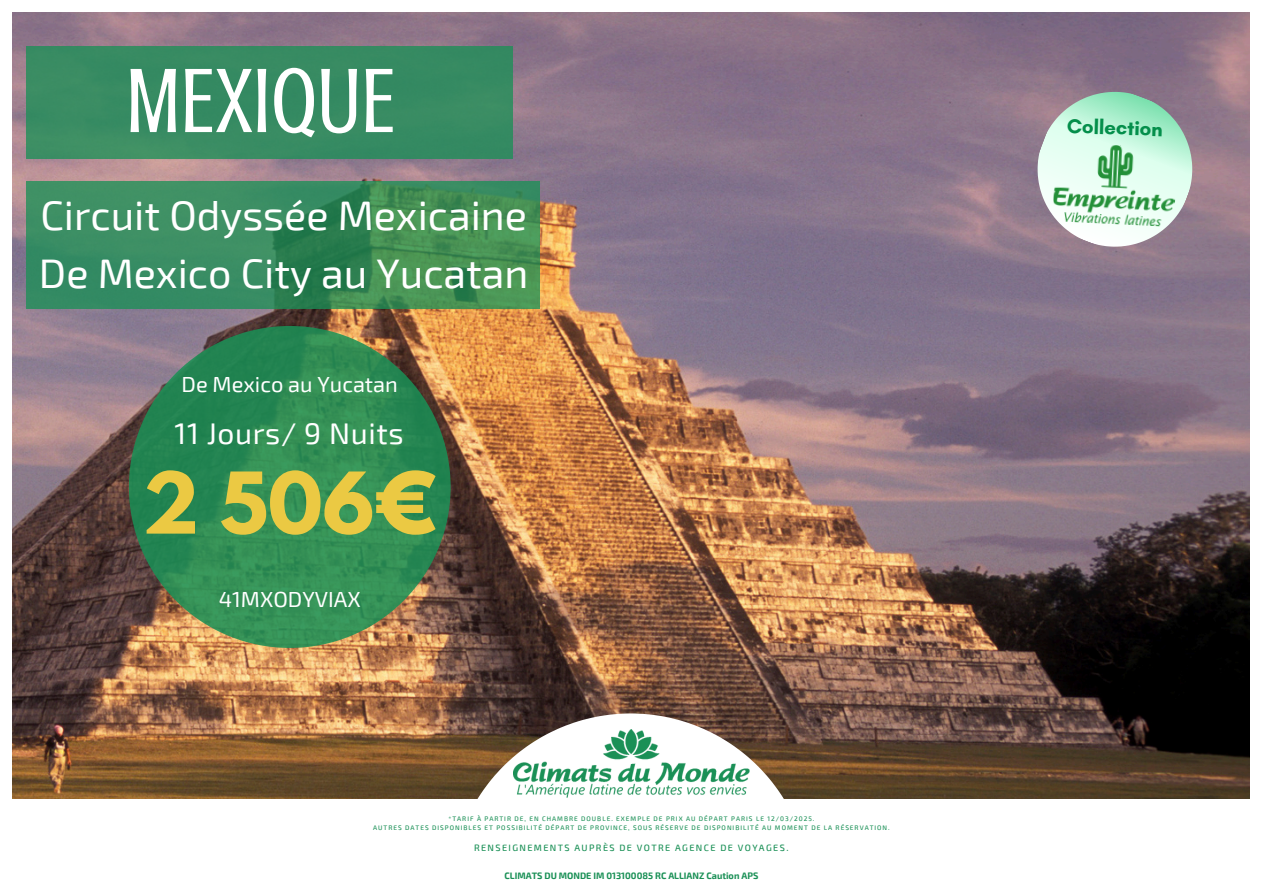
<style>
.page{position:relative;width:1263px;height:894px;background:#fff}
.page>*{position:absolute;margin:0;border:0;box-sizing:border-box;transform-origin:0 0}
.t1{font:94.05px "Crushed";color:#fff}
.t2{font:700 75.3px "League Spartan";color:#ebc943}
.t3{font:41.25px/57.4px "Exo 2";color:#fff}
.t4{font:29.85px "Exo 2";letter-spacing:.02em;color:#fff}
.t5{font:21.75px "Exo 2";color:#fff}
.t6{font:700 20.55px "Glacial Indifference";color:#048f4b}
.t7{font:700 9.15px "Exo 2";color:#1a9056}
.t8{font:500 9.15px "Exo 2";letter-spacing:.15em;color:#1a9056}
.t9{font:500 6.6px "Exo 2";letter-spacing:.15em;color:#1a9056}
</style>
<div class="page">
<img style="left:13px;top:13px;width:1236px;height:785px">
<div style="left:26px;top:47px;width:487px;height:111px;background:#368b62"></div>
<svg style="left:26px;top:181px;width:513px;height:127px;background:#3b8c5b"></svg>
<svg style="left:129px;top:326px;width:322px;height:321px;background:#458755"></svg>
<svg style="left:451px;top:713px;width:360px;height:86px"></svg>
<img style="left:513px;top:728px;width:236px;height:70px">
<svg style="left:1016px;top:70px;width:198px;height:199px;background:#9f9ca2"></svg>
<img style="left:1052px;top:142px;width:126px;height:85px">
<h5 class="t1" style="left:126px;top:48px;width:272px">MEXIQUE</h5>
<p class="t3" style="left:39px;top:185px;width:491px">Circuit Odyssée Mexicaine<br>De Mexico City au Yucatan</p>
<h6 class="t5" style="left:182px;top:370px;width:218px">De Mexico au Yucatan</h6>
<h2 class="t4" style="left:175px;top:414px;width:230px">11 Jours/ 9 Nuits</h2>
<p class="t2" style="left:142px;top:465px;width:296px">2 506€</p>
<h4 class="t5" style="left:219px;top:585px;width:143px">41MXODYVIAX</h4>
<p class="t9" style="left:448px;top:814px;width:367px">*TARIF À PARTIR DE, EN CHAMBRE DOUBLE. EXEMPLE DE PRIX AU DÉPART PARIS LE 12/03/2025.</p>
<p class="t9" style="left:373px;top:822px;width:518px">AUTRES DATES DISPONIBLES ET POSSIBILITÉ DÉPART DE PROVINCE, SOUS RÉSERVE DE DISPONIBILITÉ AU MOMENT DE LA RÉSERVATION.</p>
<h3 class="t8" style="left:474px;top:841px;width:316px">RENSEIGNEMENTS AUPRÈS DE VOTRE AGENCE DE VOYAGES.</h3>
<h1 class="t7" style="left:505px;top:869px;width:255px">CLIMATS DU MONDE IM 013100085 RC ALLIANZ Caution APS</h1>
<p class="t6" style="left:1067px;top:113px;width:97px;rotate:2deg">Collection</p>
</div>
